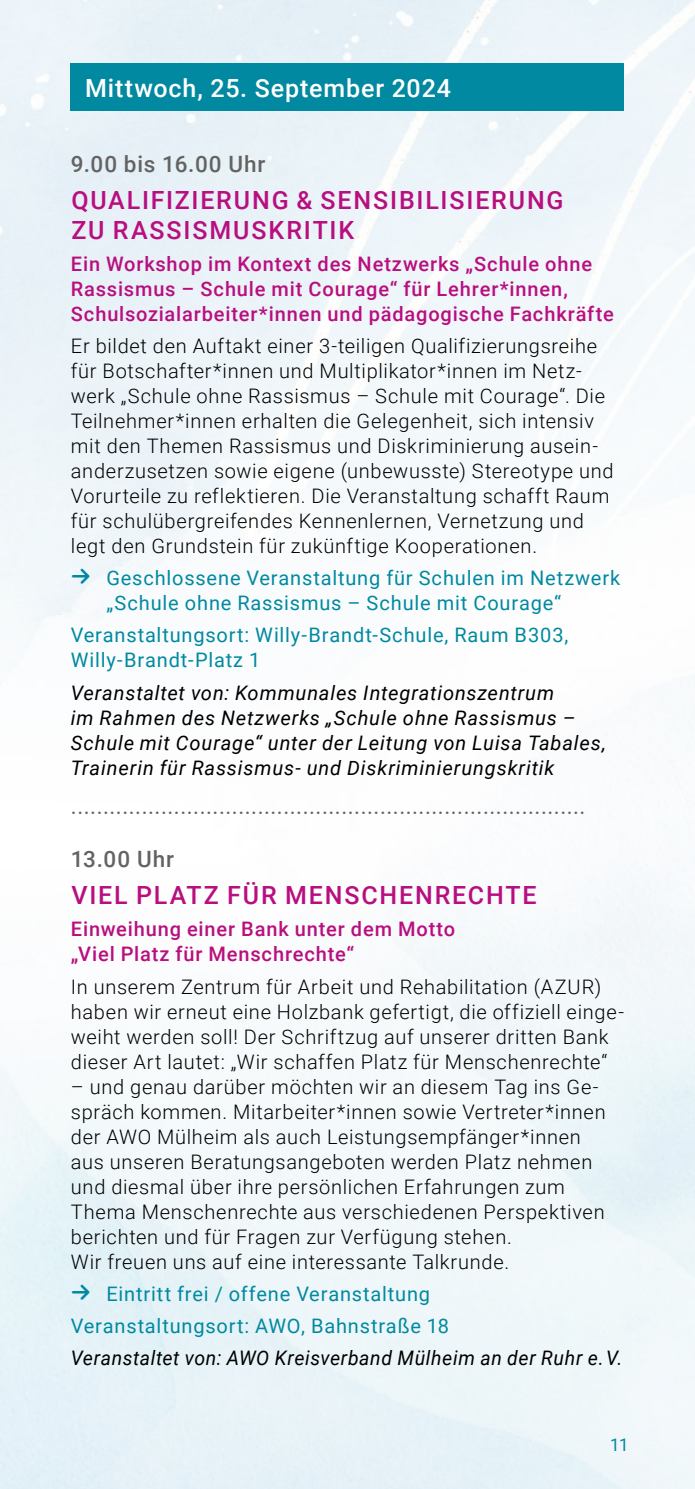
<style>
.page{position:relative;width:695px;height:1489px;background:#fff}
.page>*{position:absolute;margin:0;border:0;box-sizing:border-box;transform-origin:0 0}
.t1{font:500 25px/30px "Roboto";letter-spacing:.075em;color:#b80e80}
.t2{font:500 25px "Roboto";letter-spacing:.035em;color:#fff}
.t3{font:22.5px "Roboto";color:#646363}
.t4{font:500 22.5px "Roboto";letter-spacing:.04em;color:#646363}
.t5{font:300 20px/25px "Roboto";letter-spacing:.035em;color:#000}
.t6{font:italic 20px/25px "Roboto";letter-spacing:.04em;color:#000}
.t7{font:20px/25px "Roboto";letter-spacing:.04em;color:#0089a0}
.t8{font:500 20px/25px "Roboto";letter-spacing:.045em;color:#b80e80}
.t9{font:17.5px "Roboto";color:#0089a0}
</style>
<div class="page">
<img style="left:0;top:0;width:694px;height:1488px">
<div style="left:71px;top:64px;width:553px;height:47px;background:#0089a0"></div>
<svg style="left:72px;top:569px;width:18px;height:15px"></svg>
<svg style="left:72px;top:1284px;width:18px;height:15px"></svg>
<p class="t2" style="left:85px;top:71px;width:367px">Mittwoch, 25. September 2024</p>
<p class="t4" style="left:71px;top:148px;width:196px">9.00 bis 16.00 Uhr</p>
<p class="t1" style="left:71px;top:184px;width:493px">QUALIFIZIERUNG &amp; SENSIBILISIERUNG<br>ZU RASSISMUSKRITIK</p>
<p class="t8" style="left:71px;top:250px;width:544px">Ein Workshop im Kontext des Netzwerks „Schule ohne<br>Rassismus – Schule mit Courage“ für Lehrer*innen,<br>Schulsozialarbeiter*innen und pädagogische Fachkräfte</p>
<p class="t5" style="left:71px;top:333px;width:544px">Er bildet den Auftakt einer 3-teiligen Qualifizierungsreihe für Botschafter*innen und Multiplikator*innen im Netz&shy;werk „Schule ohne Rassismus – Schule mit Courage“. Die Teilnehmer*innen erhalten die Gelegenheit, sich intensiv mit den Themen Rassismus und Diskriminierung ausein&shy;anderzusetzen sowie eigene (unbewusste) Stereotype und Vorurteile zu reflektieren. Die Veranstaltung schafft Raum für schulübergreifendes Kennenlernen, Vernetzung und legt den Grundstein für zukünftige Kooperationen.</p>
<p class="t7" style="left:106px;top:565px;width:515px;text-indent:-35px">□▼ Geschlossene Veranstaltung für Schulen im Netzwerk „Schule ohne Rassismus – Schule mit Courage“</p>
<p class="t7" style="left:71px;top:622px;width:499px">Veranstaltungsort: Willy-Brandt-Schule, Raum B303,<br>Willy-Brandt-Platz 1</p>
<p class="t6" style="left:71px;top:679px;width:536px">Veranstaltet von: Kommunales Integrationszentrum<br>im Rahmen des Netzwerks „Schule ohne Rassismus – Schule mit Courage“ unter der Leitung von Luisa Tabales, Trainerin für Rassismus- und Diskriminierungskritik</p>
<p class="t3" style="left:71px;top:790px;width:516px">................................................................................</p>
<p class="t4" style="left:71px;top:843px;width:105px">13.00 Uhr</p>
<p class="t1" style="left:71px;top:879px;width:467px">VIEL PLATZ FÜR MENSCHENRECHTE</p>
<p class="t8" style="left:71px;top:916px;width:386px">Einweihung einer Bank unter dem Motto „Viel Platz für Menschrechte“</p>
<p class="t5" style="left:71px;top:973px;width:554px">In unserem Zentrum für Arbeit und Rehabilitation (AZUR) haben wir erneut eine Holzbank gefertigt, die offiziell einge&shy;weiht werden soll! Der Schriftzug auf unserer dritten Bank dieser Art lautet: „Wir schaffen Platz für Menschenrechte“</p>
<p class="t5" style="left:71px;top:1073px;width:536px">– und genau darüber möchten wir an diesem Tag ins Ge&shy;spräch kommen. Mitarbeiter*innen sowie Vertreter*innen der AWO Mülheim als auch Leistungsempfänger*innen aus unseren Beratungsangeboten werden Platz nehmen und diesmal über ihre persönlichen Erfahrungen zum Thema Menschenrechte aus verschiedenen Perspektiven berichten und für Fragen zur Verfügung stehen.<br>Wir freuen uns auf eine interessante Talkrunde.</p>
<p class="t7" style="left:71px;top:1276px;width:380px;line-height:32px">□▼ Eintritt frei / offene Veranstaltung<br>Veranstaltungsort: AWO, Bahnstraße 18</p>
<p class="t6" style="left:71px;top:1344px;width:553px">Veranstaltet von: AWO Kreisverband Mülheim an der Ruhr e. V.</p>
<p class="t9" style="left:610px;top:1432px;width:20px">11</p>
</div>
